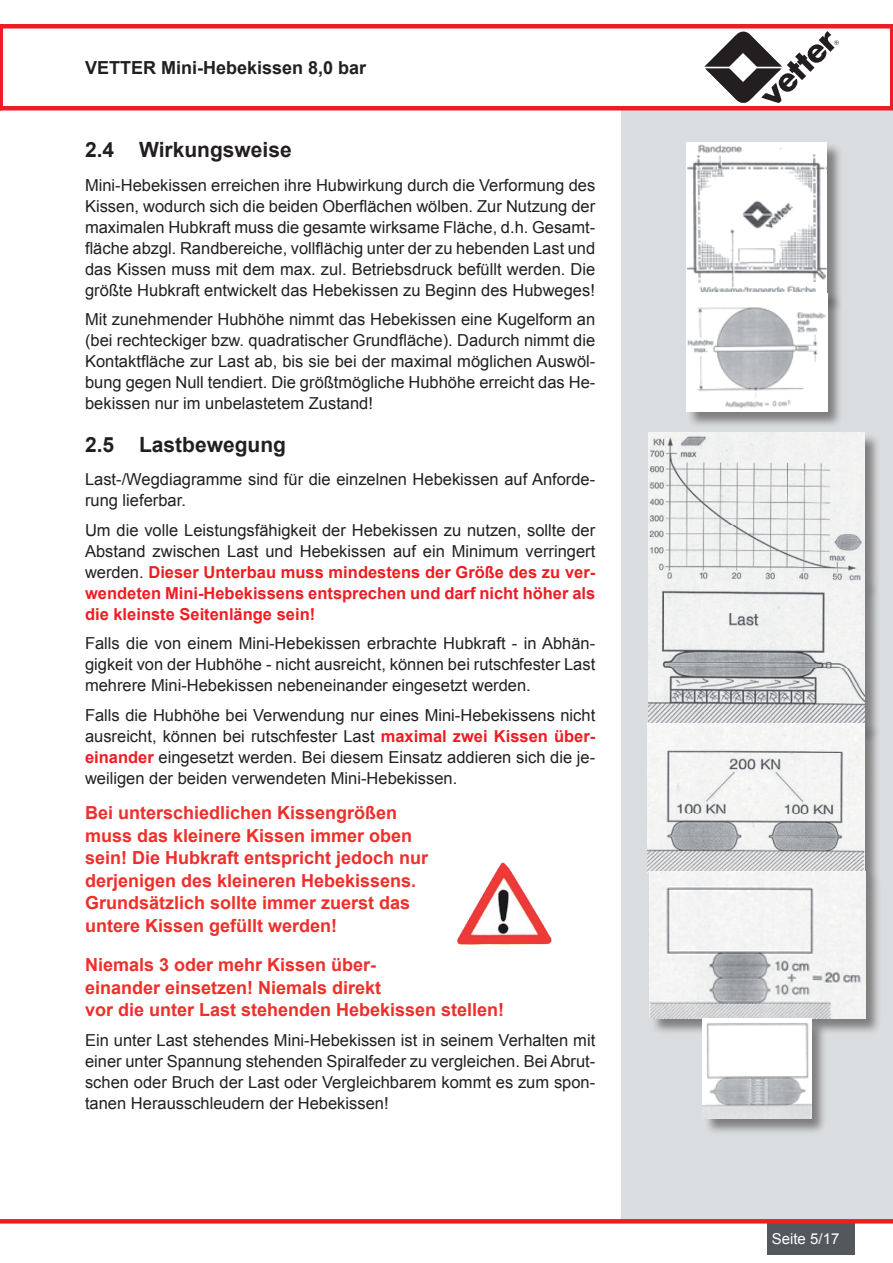
<style>
.page{position:relative;width:893px;height:1263px;background:#fff}
.page>*{position:absolute;margin:0;border:0;box-sizing:border-box;transform-origin:0 0}
.t1{font:700 21px "Arial";color:#231f20}
.t2{font:700 18px/22.5px "Arial";color:#ee2f2a}
.t3{font:700 18px "Arial";color:#231f20}
.t4{font:16.5px/21px "Arial";color:#231f20;text-align:justify}
.t5{font:700 16.5px/21px "Arial";color:#ee1d23;text-align:justify}
.t6{font:15px "Arial";color:#fff}
.s1{font-weight:400;color:#231f20}
.s2{font-weight:700;color:#ee1d23}
</style>
<div class="page">
<div style="left:622px;top:108px;width:271px;height:1113px;background:#dadddf"></div>
<svg style="left:0;top:24px;width:893px;height:86px"></svg>
<div style="left:767px;top:1221px;width:88px;height:33px;background:#54575c"></div>
<svg style="left:704px;top:31px;width:135px;height:72px"></svg>
<svg style="left:0;top:1219px;width:893px;height:4px;background:#ee2026"></svg>
<div style="left:686px;top:142px;width:164px;height:177px;background:#231f20;opacity:.5"></div>
<img style="left:687px;top:143px;width:140px;height:149px">
<div style="left:686px;top:293px;width:165px;height:142px;background:#231f20;opacity:.5"></div>
<img style="left:687px;top:293px;width:140px;height:119px">
<div style="left:649px;top:433px;width:240px;height:175px;background:#231f20;opacity:.5"></div>
<img style="left:649px;top:432px;width:215px;height:149px">
<div style="left:649px;top:582px;width:240px;height:169px;background:#231f20;opacity:.5"></div>
<img style="left:649px;top:581px;width:215px;height:143px">
<div style="left:648px;top:724px;width:240px;height:172px;background:#231f20;opacity:.5"></div>
<img style="left:648px;top:724px;width:216px;height:148px">
<div style="left:650px;top:872px;width:240px;height:171px;background:#231f20;opacity:.5"></div>
<img style="left:650px;top:871px;width:215px;height:147px">
<div style="left:703px;top:1019px;width:132px;height:123px;background:#231f20;opacity:.5"></div>
<img style="left:703px;top:1019px;width:108px;height:99px">
<img style="left:457px;top:862px;width:95px;height:83px">
<p class="t3" style="left:85px;top:56px;width:283px">VETTER Mini-Hebekissen 8,0 bar</p>
<p class="t1" style="left:85px;top:136px;width:208px">2.4 Wirkungsweise</p>
<p class="t4" style="left:85px;top:175px;width:512px">Mini-Hebekissen erreichen ihre Hubwirkung durch die Verformung des Kissen, wodurch sich die beiden Oberflächen wölben. Zur Nutzung der maximalen Hubkraft muss die gesamte wirksame Fläche, d.h. Gesamt&shy;fläche abzgl. Randbereiche, vollflächig unter der zu hebenden Last und das Kissen muss mit dem max. zul. Betriebsdruck befüllt werden. Die größte Hubkraft entwickelt das Hebekissen zu Beginn des Hubweges!</p>
<p class="t4" style="left:85px;top:309px;width:512px">Mit zunehmender Hubhöhe nimmt das Hebekissen eine Kugelform an (bei rechteckiger bzw. quadratischer Grundfläche). Dadurch nimmt die Kontaktfläche zur Last ab, bis sie bei der maximal möglichen Auswöl&shy;bung gegen N ull tendiert. Die größtmögliche Hubhöhe erreicht das He&shy;bekissen nur im unbelastetem Zustand!</p>
<p class="t1" style="left:85px;top:430px;width:203px">2.5 Lastbewegung</p>
<p class="t4" style="left:85px;top:469px;width:512px">Last-/Wegdiagramme sind für die einzelnen Hebekissen auf Anforde&shy;rung lieferbar.</p>
<p class="t5" style="left:85px;top:520px;width:512px"><span class="s1">U m die volle Leistungsfähigkeit der Hebekissen zu nutzen, sollte der Abstand zwischen Last und Hebekissen auf ein Minimum verringert werden.</span> Dieser Unterbau muss mindestens der Größe des zu ver&shy;wendeten Mini-Hebekissens entsprechen und darf nicht höher als die kleinste Seitenlänge sein!</p>
<p class="t4" style="left:85px;top:633px;width:512px">Falls die von einem Mini-Hebekissen erbrachte Hubkraft - in Abhän&shy;gigkeit von der Hubhöhe - nicht ausreicht, können bei rutschfester Last mehrere Mini-Hebekissen nebeneinander eingesetzt werden.</p>
<p class="t4" style="left:85px;top:705px;width:512px">Falls die Hubhöhe bei Verwendung nur eines Mini-Hebekissens nicht ausreicht, können bei rutschfester Last <span class="s2">maximal zwei Kissen über&shy;einander</span> eingesetzt werden. Bei diesem Einsatz addieren sich die je&shy;weiligen der beiden verwendeten Mini-Hebekissen.</p>
<p class="t2" style="left:85px;top:802px;width:345px">Bei unterschiedlichen Kissengrößen muss das kleinere Kissen immer oben sein! Die Hubkraft entspricht jedoch nur derjenigen des kleineren Hebekissens.<br>Grundsätzlich sollte immer zuerst das untere Kissen gefüllt werden!</p>
<p class="t2" style="left:85px;top:954px;width:421px">Niemals 3 oder mehr Kissen über-<br>einander einsetzen! Niemals direkt<br>vor die unter Last stehenden Hebekissen stellen!</p>
<p class="t4" style="left:85px;top:1029px;width:512px">Ein unter Last stehendes Mini-Hebekissen ist in seinem Verhalten mit einer unter Spannung stehenden Spiralfeder zu vergleichen. Bei Abrut&shy;schen oder Bruch der Last oder Vergleichbarem kommt es zum spon&shy;tanen Herausschleudern der Hebekissen!</p>
<p class="t6" style="left:772px;top:1229px;width:69px">Seite 5/17</p>
</div>
